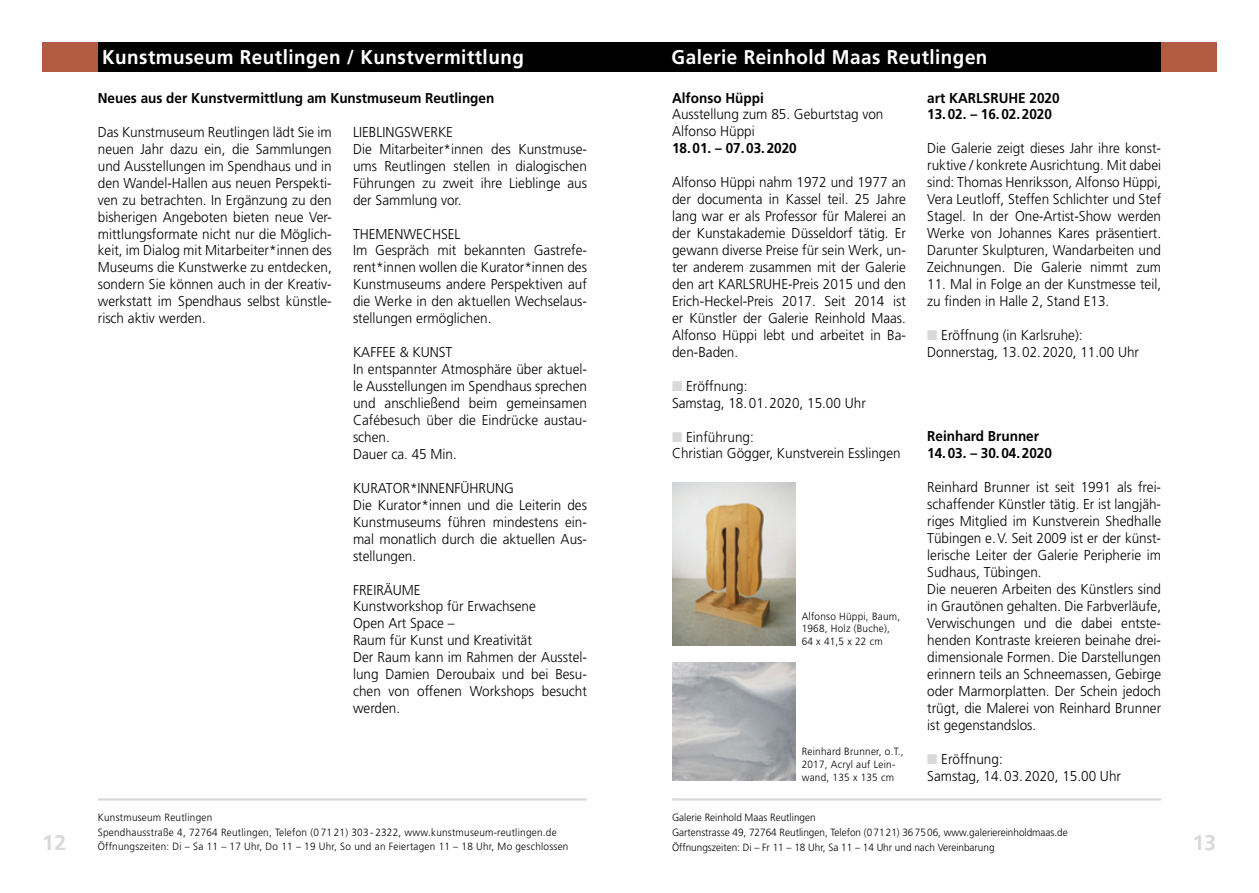
<style>
.page{position:relative;width:1259px;height:893px;background:#fff}
.page>*{position:absolute;margin:0;border:0;box-sizing:border-box;transform-origin:0 0}
.t1{font:700 21px "Frutiger BSK";color:#d9d9d9}
.Kopfzeile_links{font:700 19.8px "Frutiger";letter-spacing:.025em;color:#fff;scale:.95 1}
.Fließtext_Blocksatz{font:300 14.25px/17px "Frutiger";color:#000;text-align:justify;scale:.95 1}
.Fließtext_links{font:300 14.25px/17px "Frutiger";color:#000;scale:.95 1}
.Fließtext_halbfett{font:700 14.25px/17px "Frutiger";color:#000;scale:.95 1}
.Veranstaltung_Öffnun{font:300 10.5px "Frutiger";letter-spacing:.025em;color:#000;scale:.95 1}
.Veranstaltung_Öffnun-2{font:300 10.5px "Frutiger";color:#000;scale:.95 1}
.Bildunterschriften{font:300 10.5px/12.8px "Frutiger";letter-spacing:.025em;color:#000;scale:.95 1}
.s1{color:#d9d9d9}
</style>
<div class="page">
<hr style="left:98px;top:798px;width:489px;height:2px;background:#d9d9d9">
<hr style="left:672px;top:798px;width:489px;height:2px;background:#d9d9d9">
<div style="left:98px;top:43px;width:531px;height:29px;background:#000"></div>
<div style="left:629px;top:43px;width:532px;height:29px;background:#000"></div>
<div style="left:43px;top:43px;width:55px;height:29px;background:#b15b43"></div>
<div style="left:1161px;top:43px;width:55px;height:29px;background:#b15b43"></div>
<img style="left:672px;top:663px;width:123px;height:118px">
<img style="left:672px;top:483px;width:123px;height:162px">
<p class="Kopfzeile_links" style="left:102px;top:46px;width:445px">Kunstmuseum Reutlingen / Kunstvermittlung</p>
<p class="Fließtext_halbfett" style="left:98px;top:89px;width:419px">Neues aus der Kunstvermittlung am Kunstmuseum Reutlingen</p>
<p class="Fließtext_Blocksatz" style="left:98px;top:123px;width:248px">Das Kunstmuseum Reutlingen lädt Sie im neuen Jahr dazu ein, die Sammlungen und Ausstellungen im Spendhaus und in den Wandel-Hallen aus neuen Perspekti&shy;ven zu betrachten. In Ergänzung zu den bisherigen Angeboten bieten neue Ver&shy;mittlungsformate nicht nur die Möglich&shy;keit, im Dialog mit Mitarbeiter*innen des Museums die Kunstwerke zu entdecken, sondern Sie können auch in der Kreativ&shy;werkstatt im Spendhaus selbst künstle&shy;risch aktiv werden.</p>
<p class="Fließtext_Blocksatz" style="left:353px;top:123px;width:107px">LIEBLINGSWERKE</p>
<p class="Fließtext_Blocksatz" style="left:353px;top:140px;width:248px">Die Mitarbeiter*innen des Kunstmuse&shy;ums Reutlingen stellen in dialogischen Führungen zu zweit ihre Lieblinge aus der Sammlung vor.</p>
<p class="Fließtext_Blocksatz" style="left:353px;top:225px;width:115px">THEMENWECHSEL</p>
<p class="Fließtext_Blocksatz" style="left:353px;top:242px;width:248px">Im Gespräch mit bekannten Gastrefe&shy;rent*innen wollen die Kurator*innen des Kunstmuseums andere Perspektiven auf die Werke in den aktuellen Wechselaus&shy;stellungen ermöglichen.</p>
<p class="Fließtext_Blocksatz" style="left:353px;top:344px;width:106px">KAFFEE &amp; KUNST</p>
<p class="Fließtext_Blocksatz" style="left:353px;top:361px;width:248px">In entspannter Atmosphäre über aktuel&shy;le Ausstellungen im Spendhaus sprechen und anschließend beim gemeinsamen Cafébesuch über die Eindrücke austau&shy;schen.</p>
<p class="Fließtext_Blocksatz" style="left:353px;top:445px;width:111px">Dauer ca. 45 Min.</p>
<p class="Fließtext_Blocksatz" style="left:353px;top:479px;width:171px">KURATOR*INNENFÜHRUNG</p>
<p class="Fließtext_Blocksatz" style="left:353px;top:496px;width:248px">Die Kurator*innen und die Leiterin des Kunstmuseums führen mindestens ein&shy;mal monatlich durch die aktuellen Aus&shy;stellungen.</p>
<p class="Fließtext_Blocksatz" style="left:353px;top:581px;width:73px">FREIRÄUME</p>
<p class="Fließtext_Blocksatz" style="left:353px;top:598px;width:194px">Kunstworkshop für Erwachsene</p>
<p class="Fließtext_Blocksatz" style="left:353px;top:615px;width:108px">Open Art Space –</p>
<p class="Fließtext_Blocksatz" style="left:353px;top:632px;width:190px">Raum für Kunst und Kreativität</p>
<p class="Fließtext_Blocksatz" style="left:353px;top:649px;width:248px">Der Raum kann im Rahmen der Ausstel&shy;lung Damien Deroubaix und bei Besu&shy;chen von offenen Workshops besucht werden.</p>
<p class="Kopfzeile_links" style="left:671px;top:46px;width:334px">Galerie Reinhold Maas Reutlingen</p>
<p class="Fließtext_halbfett" style="left:672px;top:89px;width:98px">Alfonso Hüppi</p>
<p class="Fließtext_links" style="left:672px;top:106px;width:224px">Ausstellung zum 85. Geburtstag von<br>Alfonso Hüppi</p>
<p class="Fließtext_halbfett" style="left:672px;top:140px;width:133px">18.01. – 07.03.2020</p>
<p class="Fließtext_Blocksatz" style="left:672px;top:174px;width:248px">Alfonso Hüppi nahm 1972 und 1977 an der documenta in Kassel teil. 25 Jahre lang war er als Professor für Malerei an der Kunstakademie Düsseldorf tätig. Er gewann diverse Preise für sein Werk, un&shy;ter anderem zusammen mit der Galerie den art KARLSRUHE-Preis 2015 und den Erich-Heckel-Preis 2017. Seit 2014 ist er Künstler der Galerie Reinhold Maas.<br>Alfonso Hüppi lebt und arbeitet in Ba&shy;den-Baden.</p>
<p class="Fließtext_links" style="left:672px;top:377px;width:205px"><span class="s1">■</span> Eröffnung:<br>Samstag, 18.01.2020, 15.00 Uhr</p>
<p class="Fließtext_links" style="left:672px;top:428px;width:242px"><span class="s1">■</span> Einführung:<br>Christian Gögger, Kunstverein Esslingen</p>
<p class="Bildunterschriften" style="left:801px;top:609px;width:105px">Alfonso Hüppi, Baum,<br>1968, Holz (Buche),</p>
<p class="Bildunterschriften" style="left:801px;top:635px;width:87px">64 x 41,5 x 22 cm</p>
<p class="Bildunterschriften" style="left:801px;top:745px;width:109px">Reinhard Brunner, o.T.,<br>2017, Acryl auf Lein&shy;wand, 135 x 135 cm</p>
<p class="Fließtext_halbfett" style="left:927px;top:89px;width:141px">art KARLSRUHE 2020<br>13.02. – 16.02.2020</p>
<p class="Fließtext_Blocksatz" style="left:927px;top:140px;width:248px">Die Galerie zeigt dieses Jahr ihre konst&shy;ruktive / konkrete Ausrichtung. Mit dabei sind: Thomas Henriksson, Alfonso Hüppi, Vera Leutloff, Steffen Schlichter und Stef Stagel. In der One-Artist-Show werden Werke von Johannes Kares präsentiert.<br>Darunter Skulpturen, Wandarbeiten und Zeichnungen. Die Galerie nimmt zum</p>
<p class="Fließtext_Blocksatz" style="left:927px;top:276px;width:248px">11. Mal in Folge an der Kunstmesse teil, zu finden in Halle 2, Stand E13.</p>
<p class="Fließtext_links" style="left:927px;top:326px;width:224px"><span class="s1">■</span> Eröffnung (in Karlsruhe):<br>Donnerstag, 13.02.2020, 11.00 Uhr</p>
<p class="Fließtext_halbfett" style="left:927px;top:428px;width:133px">Reinhard Brunner<br>14.03. – 30.04.2020</p>
<p class="Fließtext_Blocksatz" style="left:927px;top:479px;width:248px">Reinhard Brunner ist seit 1991 als frei&shy;schaffender Künstler tätig. Er ist langjäh&shy;riges Mitglied im Kunstverein Shedhalle Tübingen e.V. Seit 2009 ist er der künst&shy;lerische Leiter der Galerie Peripherie im Sudhaus, Tübingen.</p>
<p class="Fließtext_Blocksatz" style="left:927px;top:581px;width:248px">Die neueren Arbeiten des Künstlers sind in Grautönen gehalten. Die Farbverläufe, Verwischungen und die dabei entste&shy;henden Kontraste kreieren beinahe drei&shy;dimensionale Formen. Die Darstellungen erinnern teils an Schneemassen, Gebirge oder Marmorplatten. Der Schein jedoch trügt, die Malerei von Reinhard Brunner ist gegenstandslos.</p>
<p class="Fließtext_links" style="left:927px;top:750px;width:205px"><span class="s1">■</span> Eröffnung:<br>Samstag, 14.03.2020, 15.00 Uhr</p>
<p class="Veranstaltung_Öffnun" style="left:98px;top:811px;width:122px">Kunstmuseum Reutlingen</p>
<p class="Veranstaltung_Öffnun" style="left:98px;top:826px;width:484px">Spendhausstraße 4, 72764 Reutlingen, Telefon (0 71 21) 303 - 2322, www.kunstmuseum-reutlingen.de</p>
<p class="Veranstaltung_Öffnun" style="left:98px;top:841px;width:497px">Öffnungszeiten: Di – Sa 11 – 17 Uhr, Do 11 – 19 Uhr, So und an Feiertagen 11 – 18 Uhr, Mo geschlossen</p>
<p class="Veranstaltung_Öffnun-2" style="left:672px;top:811px;width:153px">Galerie Reinhold Maas Reutlingen</p>
<p class="Veranstaltung_Öffnun-2" style="left:672px;top:826px;width:418px">Gartenstrasse 49, 72764 Reutlingen, Telefon (07121) 367506, www.galeriereinholdmaas.de</p>
<p class="Veranstaltung_Öffnun-2" style="left:672px;top:841px;width:341px">Öffnungszeiten: Di – Fr 11 – 18 Uhr, Sa 11 – 14 Uhr und nach Vereinbarung</p>
<h1 class="t1" style="left:43px;top:830px;width:25px">12</h1>
<h1 class="t1" style="left:1192px;top:830px;width:25px">13</h1>
</div>
